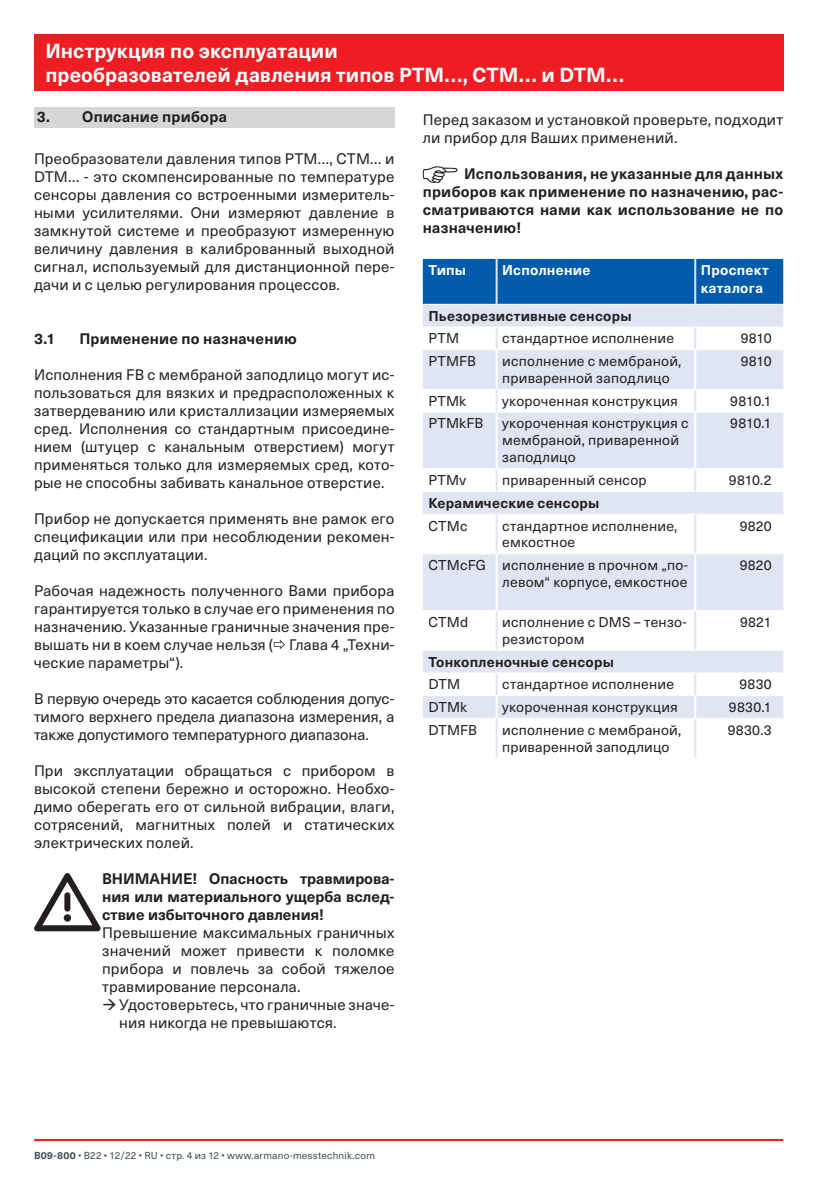
<style>
.page{position:relative;width:840px;height:1191px;background:#fff}
.page>*{position:absolute;margin:0;border:0;box-sizing:border-box;transform-origin:0 0}
.t1{font:700 20px/24px "Neue Haas Unica W1 G";letter-spacing:.005em;color:#fff}
.t2{font:15px/18px "Neue Haas Unica W1 G";letter-spacing:.015em;color:#231f20;text-align:justify}
.t3{font:700 15px/18px "Neue Haas Unica W1 G";letter-spacing:.01em;color:#231f20;text-align:justify}
.t4{font:14px/16.8px "Neue Haas Unica W1 G";letter-spacing:.015em;color:#231f20}
.t5{font:700 14px "Neue Haas Unica W1 G";letter-spacing:.015em;color:#231f20}
.t6{font:700 14px/18px "Neue Haas Unica W1 G";letter-spacing:.015em;color:#fff}
.t7{font:10px "Neue Haas Unica W1 G";letter-spacing:.02em;color:#3d4f51}
.s1{font-weight:700}
</style>
<div class="page">
<hr style="left:34px;top:1139px;width:748px;height:2px;background:#ee1d23">
<div style="left:34px;top:34px;width:748px;height:57px;background:#ee1d23"></div>
<div style="left:34px;top:108px;width:360px;height:20px;background:#d5d6d8"></div>
<svg style="left:34px;top:873px;width:67px;height:58px"></svg>
<div style="left:64px;top:914px;width:7px;height:7px;background:#231f20;border-radius:50%"></div>
<svg style="left:422px;top:166px;width:35px;height:17px"></svg>
<div style="left:422px;top:259px;width:360px;height:45px;background:#015aaa"></div>
<svg style="left:423px;top:305px;width:359px;height:413px;fill:#dfe5f2"></svg>
<hr style="left:495px;top:259px;width:2px;height:45px;background:#dfe5f2">
<hr style="left:693px;top:259px;width:2px;height:45px;background:#dfe5f2">
<hr style="left:495px;top:327px;width:2px;height:22px;background:#dfe5f2">
<hr style="left:693px;top:327px;width:2px;height:22px;background:#dfe5f2">
<hr style="left:495px;top:390px;width:2px;height:21px;background:#dfe5f2">
<hr style="left:693px;top:390px;width:2px;height:21px;background:#dfe5f2">
<hr style="left:495px;top:469px;width:2px;height:22px;background:#dfe5f2">
<hr style="left:693px;top:469px;width:2px;height:22px;background:#dfe5f2">
<hr style="left:495px;top:514px;width:2px;height:39px;background:#dfe5f2">
<hr style="left:693px;top:514px;width:2px;height:39px;background:#dfe5f2">
<hr style="left:495px;top:611px;width:2px;height:39px;background:#dfe5f2">
<hr style="left:693px;top:611px;width:2px;height:39px;background:#dfe5f2">
<hr style="left:495px;top:673px;width:2px;height:22px;background:#dfe5f2">
<hr style="left:693px;top:673px;width:2px;height:22px;background:#dfe5f2">
<hr style="left:495px;top:719px;width:2px;height:38px;background:#dfe5f2">
<hr style="left:693px;top:719px;width:2px;height:38px;background:#dfe5f2">
<hr style="left:495px;top:350px;width:2px;height:39px;background:#fff">
<hr style="left:693px;top:350px;width:2px;height:39px;background:#fff">
<hr style="left:495px;top:412px;width:2px;height:56px;background:#fff">
<hr style="left:693px;top:412px;width:2px;height:56px;background:#fff">
<hr style="left:495px;top:554px;width:2px;height:56px;background:#fff">
<hr style="left:693px;top:554px;width:2px;height:56px;background:#fff">
<hr style="left:495px;top:696px;width:2px;height:22px;background:#fff">
<hr style="left:693px;top:696px;width:2px;height:22px;background:#fff">
<hr style="left:422px;top:326px;width:74px;height:1px;background:#fff">
<hr style="left:496px;top:326px;width:198px;height:1px;background:#fff">
<hr style="left:694px;top:326px;width:88px;height:1px;background:#fff">
<hr style="left:422px;top:389px;width:74px;height:1px;background:#fff">
<hr style="left:496px;top:389px;width:198px;height:1px;background:#fff">
<hr style="left:694px;top:389px;width:88px;height:1px;background:#fff">
<hr style="left:422px;top:468px;width:74px;height:1px;background:#fff">
<hr style="left:496px;top:468px;width:198px;height:1px;background:#fff">
<hr style="left:694px;top:468px;width:88px;height:1px;background:#fff">
<hr style="left:422px;top:513px;width:74px;height:1px;background:#fff">
<hr style="left:496px;top:513px;width:198px;height:1px;background:#fff">
<hr style="left:694px;top:513px;width:88px;height:1px;background:#fff">
<hr style="left:422px;top:610px;width:74px;height:1px;background:#fff">
<hr style="left:496px;top:610px;width:198px;height:1px;background:#fff">
<hr style="left:694px;top:610px;width:88px;height:1px;background:#fff">
<hr style="left:422px;top:672px;width:74px;height:1px;background:#fff">
<hr style="left:496px;top:672px;width:198px;height:1px;background:#fff">
<hr style="left:694px;top:672px;width:88px;height:1px;background:#fff">
<hr style="left:422px;top:349px;width:74px;height:1px;background:#fff">
<hr style="left:496px;top:349px;width:198px;height:1px;background:#fff">
<hr style="left:694px;top:349px;width:88px;height:1px;background:#fff">
<hr style="left:422px;top:411px;width:74px;height:1px;background:#fff">
<hr style="left:496px;top:411px;width:198px;height:1px;background:#fff">
<hr style="left:694px;top:411px;width:88px;height:1px;background:#fff">
<hr style="left:422px;top:491px;width:74px;height:1px;background:#fff">
<hr style="left:496px;top:491px;width:198px;height:1px;background:#fff">
<hr style="left:694px;top:491px;width:88px;height:1px;background:#fff">
<hr style="left:422px;top:553px;width:74px;height:1px;background:#fff">
<hr style="left:496px;top:553px;width:198px;height:1px;background:#fff">
<hr style="left:694px;top:553px;width:88px;height:1px;background:#fff">
<hr style="left:422px;top:650px;width:74px;height:1px;background:#fff">
<hr style="left:496px;top:650px;width:198px;height:1px;background:#fff">
<hr style="left:694px;top:650px;width:88px;height:1px;background:#fff">
<hr style="left:422px;top:695px;width:74px;height:1px;background:#fff">
<hr style="left:496px;top:695px;width:198px;height:1px;background:#fff">
<hr style="left:694px;top:695px;width:88px;height:1px;background:#fff">
<h1 class="t1" style="left:45px;top:38px;width:580px">Инструкция по эксплуатации<br>преобразователей давления типов PTM…, CTM… и DTM…</h1>
<p class="t3" style="left:37px;top:107px;width:191px">3. Описание прибора</p>
<p class="t2" style="left:34px;top:149px;width:362px">Преобразователи давления типов PTM…, CTM… и DTM… - это скомпенсированные по температуре сенсоры давления со встроенными измеритель&shy;ными усилителями. Они измеряют давление в замкнутой системе и преобразуют измеренную величину давления в калиброванный выходной сигнал, используемый для дистанционной пере&shy;дачи и с целью регулирования процессов.</p>
<p class="t2" style="left:422px;top:110px;width:361px">Перед заказом и установкой проверьте, подходит ли прибор для Ваших применений.</p>
<p class="t3" style="left:422px;top:164px;width:362px;text-indent:41px">Использования, не указанные для данных приборов как применение по назначению, рас&shy;сматриваются нами как использование не по назначению!</p>
<p class="t6" style="left:428px;top:260px;width:39px">Типы</p>
<p class="t6" style="left:502px;top:260px;width:90px">Исполнение</p>
<p class="t6" style="left:700px;top:260px;width:69px">Проспект каталога</p>
<p class="t5" style="left:428px;top:305px;width:204px">Пьезорезистивные сенсоры</p>
<p class="t4" style="left:428px;top:329px;width:32px">PTM</p>
<p class="t4" style="left:502px;top:329px;width:173px">стандартное исполнение</p>
<p class="t4" style="left:740px;top:329px;width:32px">9810</p>
<p class="t4" style="left:428px;top:352px;width:49px">PTMFB</p>
<p class="t4" style="left:502px;top:352px;width:180px">исполнение с мембраной, приваренной заподлицо</p>
<p class="t4" style="left:740px;top:352px;width:32px">9810</p>
<p class="t4" style="left:428px;top:391px;width:39px">PTMk</p>
<p class="t4" style="left:502px;top:391px;width:177px">укороченная конструкция</p>
<p class="t4" style="left:730px;top:391px;width:43px">9810.1</p>
<p class="t4" style="left:428px;top:414px;width:56px">PTMkFB</p>
<p class="t4" style="left:502px;top:414px;width:188px">укороченная конструкция с мембраной, приваренной заподлицо</p>
<p class="t4" style="left:729px;top:414px;width:43px">9810.1</p>
<p class="t4" style="left:428px;top:471px;width:39px">PTMv</p>
<p class="t4" style="left:502px;top:471px;width:146px">приваренный сенсор</p>
<p class="t4" style="left:728px;top:471px;width:44px">9810.2</p>
<p class="t5" style="left:428px;top:492px;width:172px">Керамические сенсоры</p>
<p class="t4" style="left:428px;top:516px;width:41px">CTMc</p>
<p class="t4" style="left:502px;top:516px;width:177px">стандартное исполнение, емкостное</p>
<p class="t4" style="left:739px;top:516px;width:33px">9820</p>
<p class="t4" style="left:428px;top:556px;width:261px;text-align:right">CTMcFG исполнение в прочном „по&shy;левом“ корпусе, емкостное</p>
<p class="t4" style="left:739px;top:556px;width:33px">9820</p>
<p class="t4" style="left:428px;top:613px;width:41px">CTMd</p>
<p class="t4" style="left:502px;top:613px;width:186px">исполнение с DMS – тензо&shy;резистором</p>
<p class="t4" style="left:739px;top:613px;width:33px">9821</p>
<p class="t5" style="left:428px;top:651px;width:187px">Тонкопленочные сенсоры</p>
<p class="t4" style="left:428px;top:675px;width:33px">DTM</p>
<p class="t4" style="left:502px;top:675px;width:173px">стандартное исполнение</p>
<p class="t4" style="left:739px;top:675px;width:34px">9830</p>
<p class="t4" style="left:428px;top:698px;width:40px">DTMk</p>
<p class="t4" style="left:502px;top:698px;width:177px">укороченная конструкция</p>
<p class="t4" style="left:728px;top:698px;width:44px">9830.1</p>
<p class="t4" style="left:428px;top:720px;width:50px">DTMFB</p>
<p class="t4" style="left:502px;top:720px;width:180px">исполнение с мембраной, приваренной заподлицо</p>
<p class="t4" style="left:727px;top:720px;width:45px">9830.3</p>
<p class="t3" style="left:34px;top:329px;width:23px">3.1</p>
<p class="t3" style="left:79px;top:329px;width:219px">Применение по назначению</p>
<p class="t2" style="left:34px;top:365px;width:362px">Исполнения FB с мембраной заподлицо могут ис&shy;пользоваться для вязких и предрасположенных к затвердеванию или кристаллизации измеряемых сред. Исполнения со стандартным присоедине&shy;нием (штуцер с канальным отверстием) могут применяться только для измеряемых сред, кото&shy;рые не способны забивать канальное отверстие.</p>
<p class="t2" style="left:34px;top:509px;width:362px">Прибор не допускается применять вне рамок его спецификации или при несоблюдении рекомен&shy;даций по эксплуатации.</p>
<p class="t2" style="left:34px;top:581px;width:362px">Рабочая надежность полученного Вами прибора гарантируется только в случае его применения по назначению. Указанные граничные значения пре&shy;вышать ни в коем случае нельзя ( Глава 4 „Техни&shy;ческие параметры“).</p>
<p class="t2" style="left:34px;top:689px;width:362px">В первую очередь это касается соблюдения допус&shy;тимого верхнего предела диапазона измерения, а также допустимого температурного диапазона.</p>
<p class="t2" style="left:34px;top:761px;width:362px">При эксплуатации обращаться с прибором в высокой степени бережно и осторожно. Необхо&shy;димо оберегать его от сильной вибрации, влаги, сотрясений, магнитных полей и статических электрических полей.</p>
<p class="t3" style="left:102px;top:869px;width:293px">ВНИМАНИЕ! Опасность травмирова&shy;ния или материального ущерба вслед&shy;ствие избыточного давления!</p>
<p class="t2" style="left:102px;top:923px;width:293px">Превышение максимальных граничных значений может привести к поломке прибора и повлечь за собой тяжелое травмирование персонала.</p>
<p class="t2" style="left:119px;top:995px;width:276px">Удостоверьтесь, что граничные значе&shy;ния никогда не превышаются.</p>
<p class="t7" style="left:34px;top:1148px;width:342px"><span class="s1">B09-800</span> • B22 • 12/22 • RU • стр. 4 из 12 • www.armano-messtechnik.com</p>
</div>
